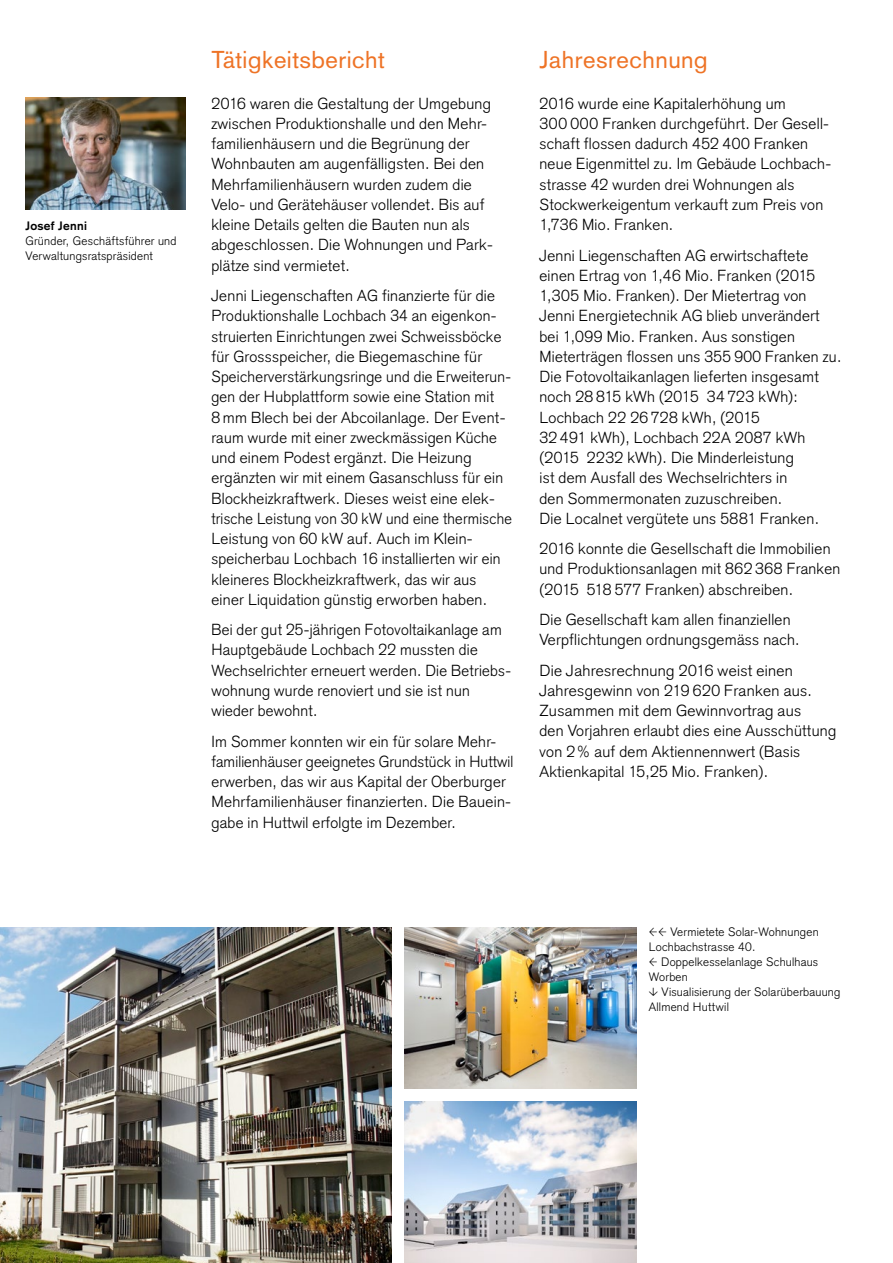
<style>
.page{position:relative;width:893px;height:1263px;background:#fff}
.page>*{position:absolute;margin:0;border:0;box-sizing:border-box;transform-origin:0 0}
.t1{font:24px "Basic Commercial LT Std";letter-spacing:.02em;color:#ee7326}
.t2{font:300 15.75px/20.2px "Basic Commercial LT Std";letter-spacing:.02em;color:#000}
.t3{font:300 12px/15px "Basic Commercial LT Std";letter-spacing:.02em;color:#000}
.t4{font:700 12px "Basic Commercial LT Std";letter-spacing:.025em;color:#000}
.s1{font-family:"Unit OT"}
</style>
<div class="page">
<img style="left:405px;top:1102px;width:231px;height:161px">
<img style="left:405px;top:927px;width:231px;height:162px">
<img style="left:0;top:927px;width:392px;height:336px">
<img style="left:26px;top:97px;width:160px;height:113px">
<p class="t4" style="left:26px;top:219px;width:63px">Josef Jenni</p>
<p class="t3" style="left:26px;top:233px;width:153px">Gründer, Geschäftsführer und<br>Verwaltungsratspräsident</p>
<h1 class="t1" style="left:211px;top:46px;width:175px">Tätigkeitsbericht</h1>
<p class="t2" style="left:211px;top:93px;width:283px">2016 waren die Gestaltung der Umgebung zwischen Produktionshalle und den Mehr&shy;familienhäusern und die Begrünung der Wohnbauten am augenfälligsten. Bei den Mehrfamilienhäusern wurden zudem die Velo- und Gerätehäuser vollendet. Bis auf kleine Details gelten die Bauten nun als abgeschlossen. Die Wohnungen und Park&shy;plätze sind vermietet.</p>
<p class="t2" style="left:211px;top:286px;width:302px">Jenni Liegenschaften AG finanzierte für die Produktionshalle Lochbach 34 an eigenkon&shy;struierten Einrichtungen zwei Schweissböcke für Grossspeicher, die Biegemaschine für Speicherverstärkungsringe und die Erweiterun&shy;gen der Hubplattform sowie eine Station mit<br>8 mm Blech bei der Abcoilanlage. Der Event&shy;raum wurde mit einer zweckmässigen Küche und einem Podest ergänzt. Die Heizung ergänzten wir mit einem Gasanschluss für ein Blockheizkraftwerk. Dieses weist eine elek&shy;trische Leistung von 30 kW und eine thermische Leistung von 60 kW auf. Auch im Klein&shy;speicherbau Lochbach 16 installierten wir ein kleineres Blockheizkraftwerk, das wir aus einer Liquidation günstig erworben haben.</p>
<p class="t2" style="left:211px;top:620px;width:301px">Bei der gut 25-jährigen Fotovoltaikanlage am Hauptgebäude Lochbach 22 mussten die Wechselrichter erneuert werden. Die Betriebs&shy;wohnung wurde renoviert und sie ist nun wieder bewohnt.</p>
<p class="t2" style="left:211px;top:731px;width:303px">Im Sommer konnten wir ein für solare Mehr&shy;familienhäuser geeignetes Grundstück in Huttwil erwerben, das wir aus Kapital der Oberburger Mehrfamilienhäuser finanzierten. Die Bauein&shy;gabe in Huttwil erfolgte im Dezember.</p>
<h1 class="t1" style="left:539px;top:46px;width:170px">Jahresrechnung</h1>
<p class="t2" style="left:539px;top:93px;width:293px">2016 wurde eine Kapitalerhöhung um<br>300 000 Franken durchgeführt. Der Gesell&shy;schaft flossen dadurch 452 400 Franken neue Eigenmittel zu. Im Gebäude Lochbach&shy;strasse 42 wurden drei Wohnungen als Stockwerkeigentum verkauft zum Preis von 1,736 Mio. Franken.</p>
<p class="t2" style="left:539px;top:245px;width:303px">Jenni Liegenschaften AG erwirtschaftete einen Ertrag von 1,46 Mio. Franken (2015<br>1,305 Mio. Franken). Der Mietertrag von Jenni Energietechnik AG blieb unverändert bei 1,099 Mio. Franken. Aus sonstigen Mieterträgen flossen uns 355 900 Franken zu.<br>Die Fotovoltaikanlagen lieferten insgesamt noch 28 815 kWh (2015 34 723 kWh):<br>Lochbach 22 26 728 kWh, (2015<br>32 491 kWh), Lochbach 22A 2087 kWh (2015 2232 kWh). Die Minderleistung<br>ist dem Ausfall des Wechselrichters in<br>den Sommermonaten zuzuschreiben.<br>Die Localnet vergütete uns 5881 Franken.</p>
<p class="t2" style="left:539px;top:539px;width:302px">2016 konnte die Gesellschaft die Immobilien und Produktionsanlagen mit 862 368 Franken (2015 518 577 Franken) abschreiben.</p>
<p class="t2" style="left:539px;top:609px;width:262px">Die Gesellschaft kam allen finanziellen<br>Verpflichtungen ordnungsgemäss nach.</p>
<p class="t2" style="left:539px;top:660px;width:298px">Die Jahresrechnung 2016 weist einen Jahresgewinn von 219 620 Franken aus.<br>Zusammen mit dem Gewinnvortrag aus<br>den Vorjahren erlaubt dies eine Ausschüttung von 2% auf dem Aktiennennwert (Basis Aktienkapital 15,25 Mio. Franken).</p>
<p class="t3" style="left:649px;top:925px;width:193px"><span class="s1">←←</span> Vermietete Solar-Wohnungen<br>Lochbachstrasse 40.<br><span class="s1">←</span> Doppelkesselanlage Schulhaus<br>Worben<br><span class="s1">↓</span> Visualisierung der Solarüberbauung<br>Allmend Huttwil</p>
</div>
